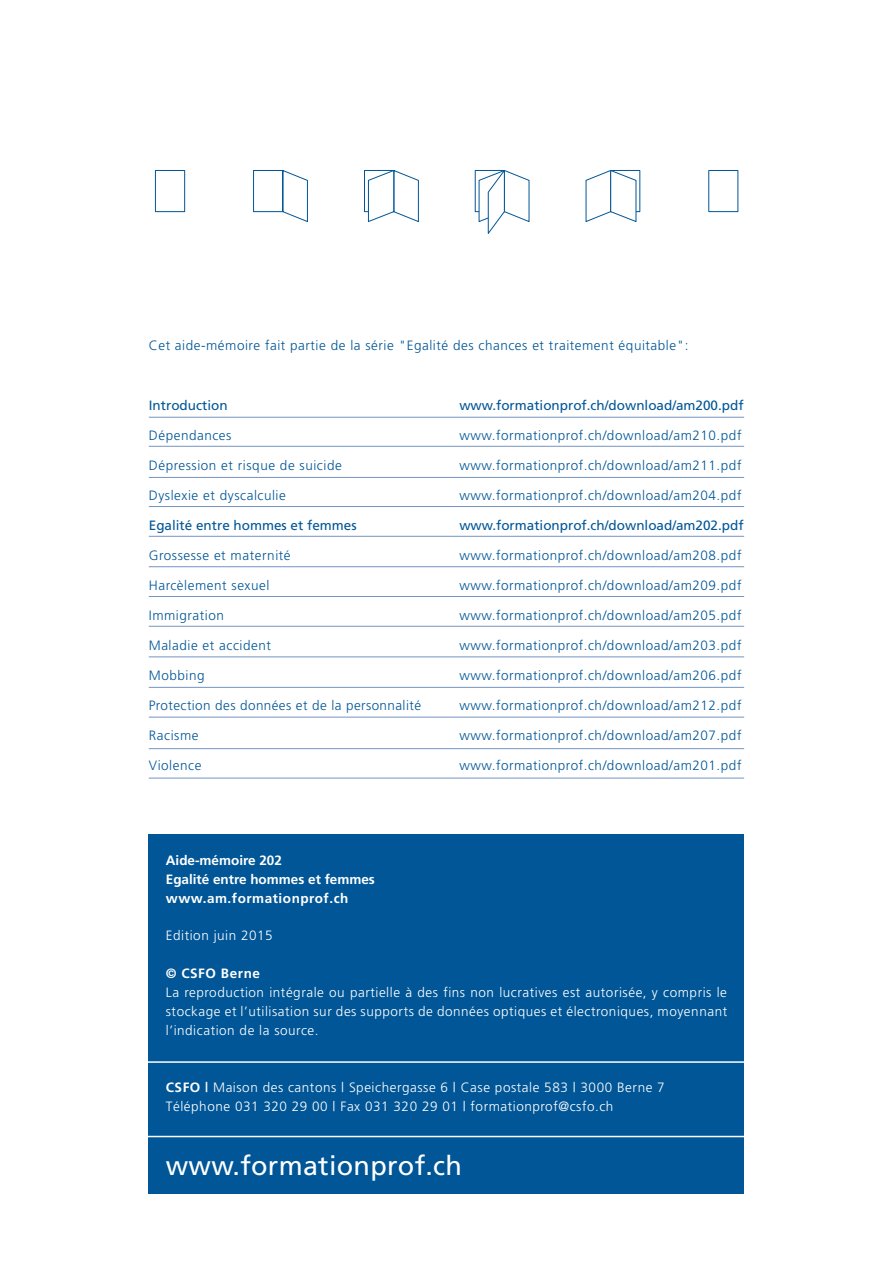
<style>
.page{position:relative;width:893px;height:1263px;background:#fff}
.page>*{position:absolute;margin:0;border:0;box-sizing:border-box;transform-origin:0 0}
.t1{font:27px "Frutiger";letter-spacing:.01em;color:#fff}
.t2{font:300 13.5px "Frutiger";letter-spacing:.04em;color:#005697}
.t3{font:300 13.5px/18.9px "Frutiger";letter-spacing:.04em;color:#fff;text-align:justify}
.t4{font:13.5px "Frutiger";color:#005697}
.t5{font:700 13.5px/18.9px "Frutiger";color:#fff}
.t6{font:700 13.5px "Frutiger";letter-spacing:.04em;color:#fff}
.s1{font-weight:700}
</style>
<div class="page">
<svg style="left:155px;top:170px;width:264px;height:52px"></svg>
<svg style="left:474px;top:170px;width:56px;height:64px"></svg>
<svg style="left:585px;top:170px;width:56px;height:52px"></svg>
<div style="left:708px;top:170px;width:30px;height:42px;border:1px solid #005697"></div>
<div style="left:149px;top:834px;width:595px;height:360px;background:#005697"></div>
<hr style="left:129px;top:1136px;width:660px;height:1px;background:#fff">
<hr style="left:129px;top:1061px;width:660px;height:2px;background:#fff">
<hr style="left:149px;top:417px;width:595px;height:1px;background:#7594c2">
<hr style="left:149px;top:446px;width:595px;height:1px;background:#7594c2">
<hr style="left:149px;top:477px;width:595px;height:1px;background:#7594c2">
<hr style="left:149px;top:506px;width:595px;height:1px;background:#7594c2">
<hr style="left:149px;top:536px;width:595px;height:1px;background:#7594c2">
<hr style="left:149px;top:566px;width:595px;height:1px;background:#7594c2">
<hr style="left:149px;top:596px;width:595px;height:1px;background:#7594c2">
<hr style="left:149px;top:626px;width:595px;height:1px;background:#7594c2">
<hr style="left:149px;top:657px;width:595px;height:1px;background:#7594c2">
<hr style="left:149px;top:687px;width:595px;height:1px;background:#7594c2">
<hr style="left:149px;top:717px;width:595px;height:1px;background:#7594c2">
<hr style="left:149px;top:748px;width:595px;height:1px;background:#7594c2">
<hr style="left:149px;top:778px;width:595px;height:1px;background:#7594c2">
<p class="t2" style="left:149px;top:338px;width:541px">Cet aide-mémoire fait partie de la série "Egalité des chances et traitement équitable":</p>
<p class="t4" style="left:149px;top:398px;width:80px">Introduction</p>
<p class="t4" style="left:459px;top:398px;width:286px">www.formationprof.ch/download/am200.pdf</p>
<p class="t2" style="left:149px;top:428px;width:84px">Dépendances</p>
<p class="t2" style="left:459px;top:428px;width:284px">www.formationprof.ch/download/am210.pdf</p>
<p class="t2" style="left:149px;top:458px;width:194px">Dépression et risque de suicide</p>
<p class="t2" style="left:459px;top:458px;width:284px">www.formationprof.ch/download/am211.pdf</p>
<p class="t2" style="left:149px;top:488px;width:139px">Dyslexie et dyscalculie</p>
<p class="t2" style="left:459px;top:488px;width:284px">www.formationprof.ch/download/am204.pdf</p>
<p class="t4" style="left:149px;top:518px;width:209px">Egalité entre hommes et femmes</p>
<p class="t4" style="left:459px;top:518px;width:286px">www.formationprof.ch/download/am202.pdf</p>
<p class="t2" style="left:149px;top:548px;width:143px">Grossesse et maternité</p>
<p class="t2" style="left:459px;top:548px;width:284px">www.formationprof.ch/download/am208.pdf</p>
<p class="t2" style="left:149px;top:578px;width:122px">Harcèlement sexuel</p>
<p class="t2" style="left:459px;top:578px;width:284px">www.formationprof.ch/download/am209.pdf</p>
<p class="t2" style="left:149px;top:608px;width:77px">Immigration</p>
<p class="t2" style="left:459px;top:608px;width:284px">www.formationprof.ch/download/am205.pdf</p>
<p class="t2" style="left:149px;top:638px;width:124px">Maladie et accident</p>
<p class="t2" style="left:459px;top:638px;width:284px">www.formationprof.ch/download/am203.pdf</p>
<p class="t2" style="left:149px;top:668px;width:57px">Mobbing</p>
<p class="t2" style="left:459px;top:668px;width:284px">www.formationprof.ch/download/am206.pdf</p>
<p class="t2" style="left:149px;top:698px;width:274px">Protection des données et de la personnalité</p>
<p class="t2" style="left:459px;top:698px;width:284px">www.formationprof.ch/download/am212.pdf</p>
<p class="t2" style="left:149px;top:728px;width:51px">Racisme</p>
<p class="t2" style="left:459px;top:728px;width:284px">www.formationprof.ch/download/am207.pdf</p>
<p class="t2" style="left:149px;top:758px;width:54px">Violence</p>
<p class="t2" style="left:459px;top:758px;width:284px">www.formationprof.ch/download/am201.pdf</p>
<p class="t5" style="left:166px;top:850px;width:211px">Aide-mémoire 202<br>Egalité entre hommes et femmes www.am.formationprof.ch</p>
<p class="t3" style="left:166px;top:926px;width:108px">Edition juin 2015</p>
<p class="t6" style="left:166px;top:965px;width:96px">© CSFO Berne</p>
<p class="t3" style="left:166px;top:983px;width:563px">La reproduction intégrale ou partielle à des fins non lucratives est autorisée, y compris le stockage et l’utilisation sur des supports de données optiques et électroniques, moyennant l’indication de la source.</p>
<p class="t3" style="left:166px;top:1077px;width:500px"><span class="s1">CSFO |</span> Maison des cantons | Speichergasse 6 | Case postale 583 | 3000 Berne 7<br>Téléphone 031 320 29 00 | Fax 031 320 29 01 | formationprof@csfo.ch</p>
<h1 class="t1" style="left:166px;top:1150px;width:298px">www.formationprof.ch</h1>
</div>
